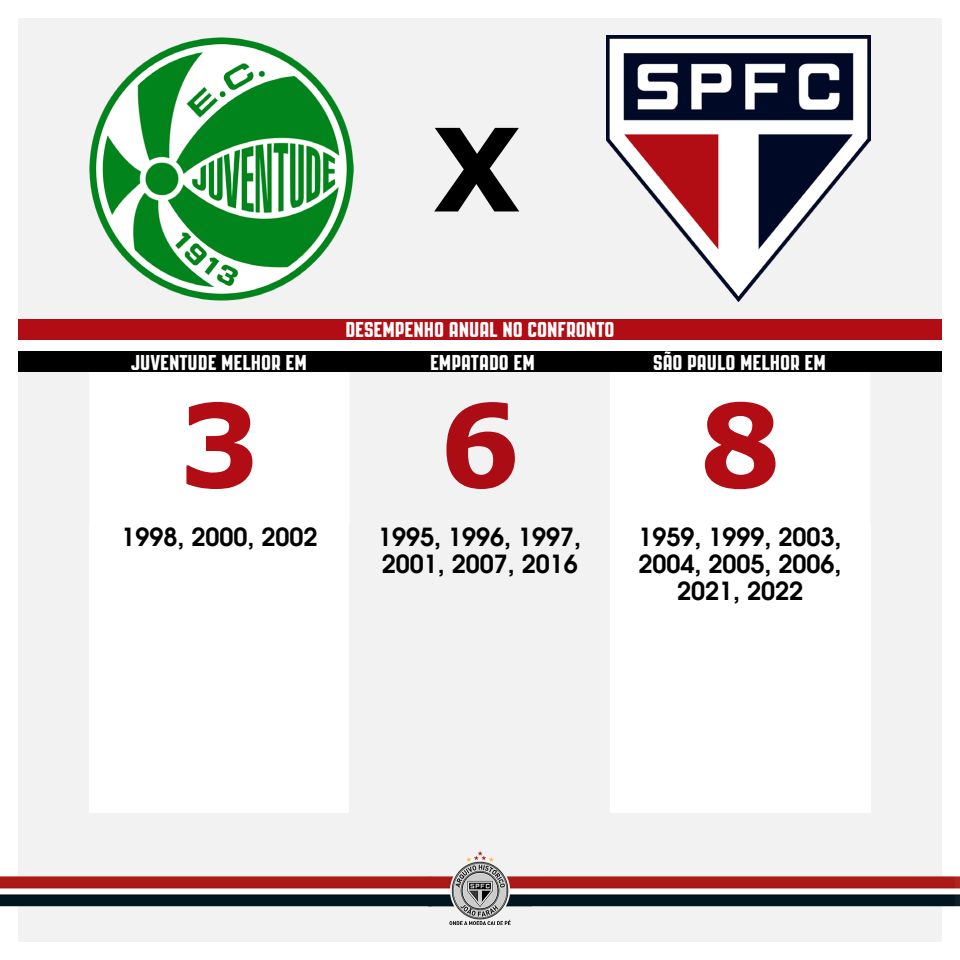
<style>
.page{position:relative;width:960px;height:960px;background:#fff}
.page>*{position:absolute;margin:0;border:0;box-sizing:border-box;transform-origin:0 0}
.t1{font:700 115px "Verdana";color:#b20d15}
.t2{font:700 115px "Verdana";color:#ac0d14}
.t3{font:700 115px "Verdana";color:#000}
.t4{font:600 25px/27px "Avant Garde";color:#000}
.t5{font:21.5px "PAG Revolucion";color:#fff}
</style>
<div class="page">
<div style="left:18px;top:18px;width:924px;height:322px;background:#f2f2f2"></div>
<div style="left:18px;top:372px;width:924px;height:570px;background:#f2f2f2"></div>
<img style="left:0;top:852px;width:960px;height:72px">
<div style="left:90px;top:372px;width:259px;height:153px;background:#fff"></div>
<div style="left:610px;top:372px;width:260px;height:153px;background:#fff"></div>
<div style="left:18px;top:351px;width:924px;height:21px;background:#000"></div>
<div style="left:18px;top:320px;width:924px;height:20px;background:#b20d15"></div>
<div style="left:89px;top:525px;width:782px;height:288px;background:#fff"></div>
<div style="left:350px;top:525px;width:260px;height:287px;background:#f2f2f2"></div>
<img style="left:607px;top:36px;width:264px;height:266px">
<img style="left:89px;top:37px;width:264px;height:263px">
<h1 class="t3" style="left:433px;top:88px;width:89px">X</h1>
<p class="t5" style="left:345px;top:318px;width:271px">DESEMPENHO ANUAL NO CONFRONTO</p>
<p class="t5" style="left:131px;top:351px;width:177px">JUVENTUDE MELHOR EM</p>
<p class="t5" style="left:430px;top:351px;width:106px">EMPATADO EM</p>
<p class="t5" style="left:653px;top:351px;width:174px">SÃO PAULO MELHOR EM</p>
<h1 class="t1" style="left:179px;top:364px;width:83px">3</h1>
<h1 class="t2" style="left:439px;top:364px;width:83px">6</h1>
<h1 class="t1" style="left:699px;top:364px;width:83px">8</h1>
<p class="t4" style="left:121px;top:523px;width:198px">1998, 2000, 2002</p>
<p class="t4" style="left:378px;top:523px;width:204px">1995, 1996, 1997,<br>2001, 2007, 2016</p>
<p class="t4" style="left:639px;top:523px;width:204px;text-align:center">1959, 1999, 2003,<br>2004, 2005, 2006,<br>2021, 2022</p>
</div>
